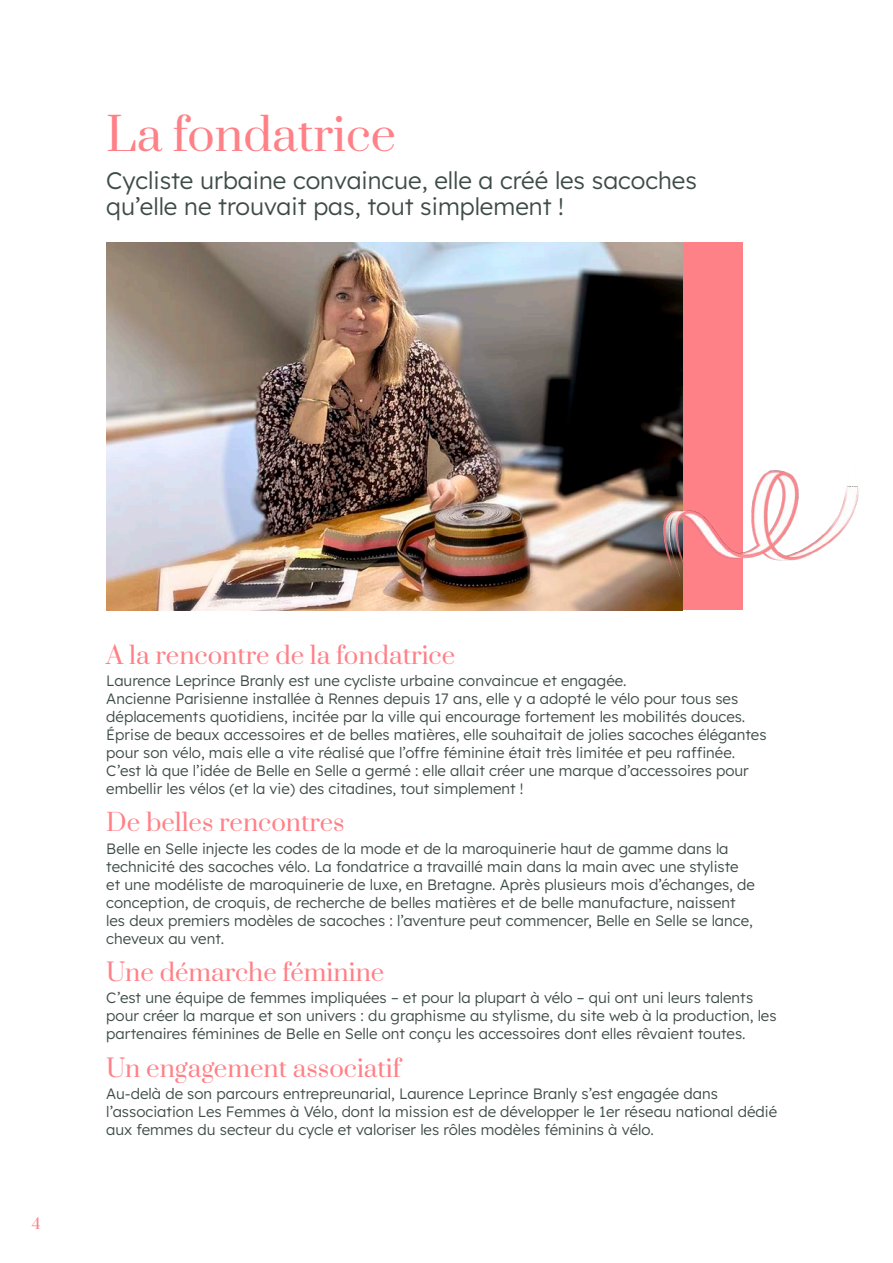
<style>
.page{position:relative;width:893px;height:1263px;background:#fff}
.page>*{position:absolute;margin:0;border:0;box-sizing:border-box;transform-origin:0 0}
.t1{font:45px "Prata";color:#ff8188}
.t2{font:24px "Prata";color:#ff8188}
.t3{font:24px/25.5px "Lexend Deca";color:#3e4c47}
.t4{font:15px/18px "Lexend Deca";color:#3e4c47}
.t5{font:15px "Prata";color:#ff8188}
</style>
<div class="page">
<div style="left:681px;top:242px;width:62px;height:368px;background:#ff8188"></div>
<img style="left:106px;top:242px;width:576px;height:368px">
<img style="left:644px;top:440px;width:215px;height:136px">
<h1 class="t1" style="left:106px;top:97px;width:291px">La fondatrice</h1>
<h2 class="t3" style="left:106px;top:166px;width:592px">Cycliste urbaine convaincue, elle a créé les sacoches qu’elle ne trouvait pas, tout simplement !</h2>
<p class="t5" style="left:32px;top:1211px;width:10px">4</p>
<h2 class="t2" style="left:106px;top:635px;width:350px">A la rencontre de la fondatrice</h2>
<p class="t4" style="left:106px;top:671px;width:662px">Laurence Leprince Branly est une cycliste urbaine convaincue et engagée.<br>Ancienne Parisienne installée à Rennes depuis 17 ans, elle y a adopté le vélo pour tous ses déplacements quotidiens, incitée par la ville qui encourage fortement les mobilités douces.<br>Éprise de beaux accessoires et de belles matières, elle souhaitait de jolies sacoches élégantes pour son vélo, mais elle a vite réalisé que l’offre féminine était très limitée et peu raffinée.<br>C’est là que l’idée de Belle en Selle a germé : elle allait créer une marque d’accessoires pour embellir les vélos (et la vie) des citadines, tout simplement !</p>
<h2 class="t2" style="left:106px;top:802px;width:240px">De belles rencontres</h2>
<p class="t4" style="left:106px;top:838px;width:650px">Belle en Selle injecte les codes de la mode et de la maroquinerie haut de gamme dans la technicité des sacoches vélo. La fondatrice a travaillé main dans la main avec une styliste et une modéliste de maroquinerie de luxe, en Bretagne. Après plusieurs mois d’échanges, de conception, de croquis, de recherche de belles matières et de belle manufacture, naissent les deux premiers modèles de sacoches : l’aventure peut commencer, Belle en Selle se lance, cheveux au vent.</p>
<h2 class="t2" style="left:106px;top:952px;width:280px">Une démarche féminine</h2>
<p class="t4" style="left:106px;top:988px;width:672px">C’est une équipe de femmes impliquées – et pour la plupart à vélo – qui ont uni leurs talents pour créer la marque et son univers : du graphisme au stylisme, du site web à la production, les partenaires féminines de Belle en Selle ont conçu les accessoires dont elles rêvaient toutes.</p>
<h2 class="t2" style="left:106px;top:1048px;width:296px">Un engagement associatif</h2>
<p class="t4" style="left:106px;top:1083px;width:672px">Au-delà de son parcours entrepreunarial, Laurence Leprince Branly s’est engagée dans l’association Les Femmes à Vélo, dont la mission est de développer le 1er réseau national dédié aux femmes du secteur du cycle et valoriser les rôles modèles féminins à vélo.</p>
</div>
